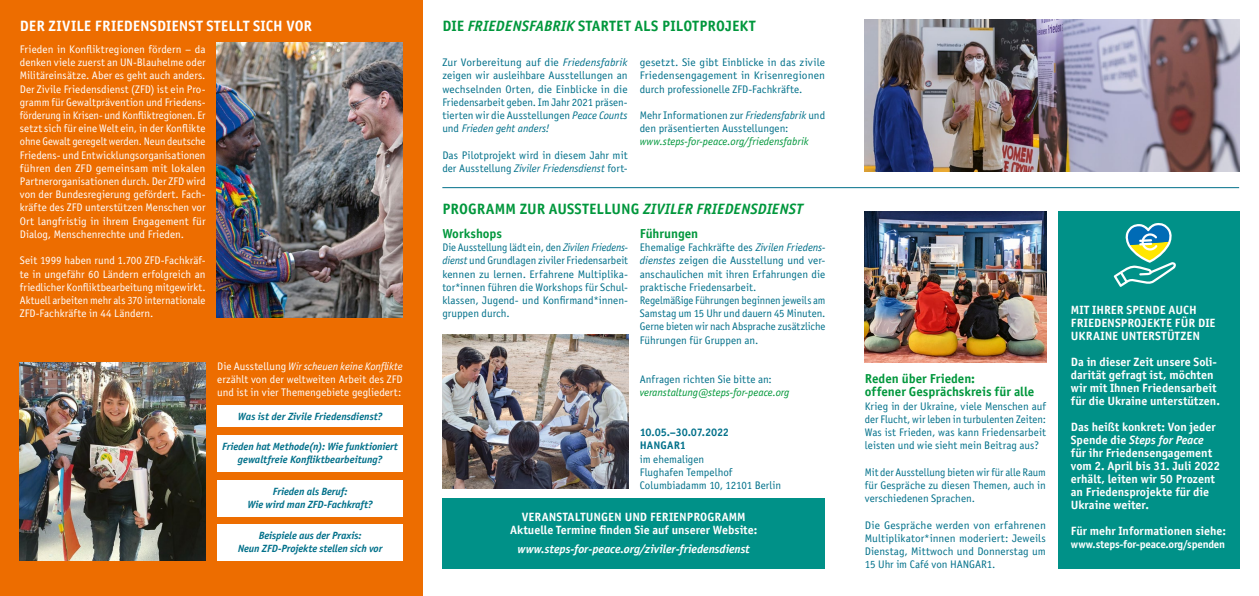
<style>
.page{position:relative;width:1259px;height:596px;background:#fff}
.page>*{position:absolute;margin:0;border:0;box-sizing:border-box;transform-origin:0 0}
.t1{font:15px "Officina Sans Bold ITC";letter-spacing:.005em;color:#00973c}
.t2{font:15px "Officina Sans Bold ITC";color:#fff}
.t3{font:13px/13.2px "Officina Sans Bold ITC";color:#00973c}
.t4{font:12px/13px "Officina Sans Bold ITC";color:#fff}
.t5{font:italic 12px "Officina Sans Bold ITC";letter-spacing:-.005em;color:#fff}
.t6{font:11px/13.2px "Officina Sans Book ITC";color:#fff;text-align:justify}
.t7{font:11px/13.2px "Officina Sans Book ITC";color:#00708a}
.t8{font:11px/13.2px "Officina Sans Book ITC";color:#00708a;text-align:justify;scale:1.04 1}
.t9{font:11px/13.2px "Officina Sans Book ITC";color:#00708a;text-align:justify;scale:.96 1}
.t10{font:italic 11px "Officina Sans Book ITC";color:#00973c}
.t11{font:italic 11px "Officina Sans Book ITC";letter-spacing:-.005em;color:#009738}
.t12{font:11px "Officina Sans Bold ITC";letter-spacing:-.02em;color:#fff}
.t13{font:11px/13.2px "Officina Sans Bold ITC";letter-spacing:-.01em;color:#00708a}
.t14{font:italic 10.5px/13px "Officina Sans Bold ITC";letter-spacing:-.01em;color:#00708a;text-align:center}
.s1{font-style:italic}
</style>
<div class="page">
<div style="left:0;top:0;width:422px;height:595px;background:#ed6d00"></div>
<img style="left:442px;top:334px;width:186px;height:154px">
<img style="left:865px;top:211px;width:181px;height:151px">
<img style="left:217px;top:43px;width:186px;height:274px">
<img style="left:20px;top:362px;width:186px;height:198px">
<img style="left:865px;top:20px;width:374px;height:152px">
<div style="left:217px;top:405px;width:186px;height:21px;background:#fff"></div>
<div style="left:217px;top:435px;width:186px;height:36px;background:#fff"></div>
<div style="left:217px;top:480px;width:186px;height:36px;background:#fff"></div>
<div style="left:217px;top:524px;width:186px;height:36px;background:#fff"></div>
<div style="left:442px;top:498px;width:383px;height:70px;background:#009188"></div>
<div style="left:1058px;top:211px;width:181px;height:357px;background:#009188"></div>
<svg style="left:1113px;top:223px;width:63px;height:64px"></svg>
<hr style="left:442px;top:187px;width:797px;height:1px;background:#00708a">
<h1 class="t2" style="left:20px;top:15px;width:294px">DER ZIVILE FRIEDENSDIENST STELLT SICH VOR</h1>
<p class="t6" style="left:20px;top:42px;width:187px">Frieden in Konfliktregionen fördern – da denken viele zuerst an UN-Blauhelme oder Militäreinsätze. Aber es geht auch anders.<br>Der Zivile Friedensdienst (ZFD) ist ein Pro&shy;gramm für Gewaltprävention und Friedens&shy;förderung in Krisen- und Konfliktregionen. Er setzt sich für eine Welt ein, in der Konflikte ohne Gewalt geregelt werden. Neun deutsche Friedens- und Entwicklungsorganisationen führen den ZFD gemeinsam mit lokalen Partnerorganisationen durch. Der ZFD wird von der Bundesregierung gefördert. Fach&shy;kräfte des ZFD unterstützen Menschen vor Ort langfristig in ihrem Engagement für Dialog, Menschenrechte und Frieden.</p>
<p class="t6" style="left:20px;top:253px;width:187px">Seit 1999 haben rund 1.700 ZFD-Fachkräf&shy;te in ungefähr 60 Ländern erfolgreich an friedlicher Konfliktbearbeitung mitgewirkt.<br>Aktuell arbeiten mehr als 370 internationale ZFD-Fachkräfte in 44 Ländern.</p>
<p class="t6" style="left:217px;top:359px;width:187px">Die Ausstellung <span class="s1">Wir scheuen keine Konflikte </span>erzählt von der weltweiten Arbeit des ZFD und ist in vier Themengebiete gegliedert:</p>
<p class="t14" style="left:238px;top:409px;width:146px">Was ist der Zivile Friedensdienst?</p>
<p class="t14" style="left:222px;top:439px;width:177px">Frieden hat Methode(n): Wie funktioniert gewaltfreie Konfliktbearbeitung?</p>
<p class="t14" style="left:247px;top:484px;width:127px">Frieden als Beruf:<br>Wie wird man ZFD-Fachkraft?</p>
<p class="t14" style="left:238px;top:528px;width:146px">Beispiele aus der Praxis:<br>Neun ZFD-Projekte stellen sich vor</p>
<h1 class="t1" style="left:442px;top:15px;width:314px">DIE <span class="s1">FRIEDENSFABRIK</span> STARTET ALS PILOTPROJEKT</h1>
<p class="t8" style="left:442px;top:55px;width:180px">Zur Vorbereitung auf die <span class="s1">Friedensfabrik </span>zeigen wir ausleihbare Ausstellungen an wechselnden Orten, die Einblicke in die Friedensarbeit geben. Im Jahr 2021 präsen&shy;tierten wir die Ausstellungen <span class="s1">Peace Counts </span>und <span class="s1">Frieden geht anders!</span></p>
<p class="t7" style="left:442px;top:148px;width:187px">Das Pilotprojekt wird in diesem Jahr mit der Ausstellung <span class="s1">Ziviler Friedensdienst</span> fort-</p>
<p class="t7" style="left:640px;top:55px;width:187px;text-align:justify">gesetzt. Sie gibt Einblicke in das zivile Friedensengagement in Krisenregionen durch professionelle ZFD-Fachkräfte.</p>
<p class="t7" style="left:640px;top:108px;width:187px">Mehr Informationen zur <span class="s1">Friedensfabrik</span> und den präsentierten Ausstellungen:</p>
<p class="t10" style="left:640px;top:134px;width:171px">www.steps-for-peace.org/friedensfabrik</p>
<h1 class="t1" style="left:442px;top:198px;width:362px">PROGRAMM ZUR AUSSTELLUNG <span class="s1">ZIVILER FRIEDENSDIENST</span></h1>
<p class="t3" style="left:442px;top:226px;width:61px">Workshops</p>
<p class="t9" style="left:442px;top:240px;width:195px">Die Ausstellung lädt ein, den <span class="s1">Zivilen Friedens&shy;dienst</span> und Grundlagen ziviler Friedensarbeit kennen zu lernen. Erfahrene Multiplika&shy;tor*innen führen die Workshops für Schul&shy;klassen, Jugend- und Konfirmand*innen&shy;gruppen durch.</p>
<p class="t3" style="left:640px;top:226px;width:60px">Führungen</p>
<p class="t7" style="left:640px;top:240px;width:187px">Ehemalige Fachkräfte des <span class="s1">Zivilen Friedens&shy;dienstes</span> zeigen die Ausstellung und ver&shy;anschaulichen mit ihren Erfahrungen die praktische Friedensarbeit.<br>Regelmäßige Führungen beginnen jeweils am Samstag um 15 Uhr und dauern 45 Minuten.<br>Gerne bieten wir nach Absprache zusätzliche Führungen für Gruppen an.</p>
<p class="t7" style="left:640px;top:372px;width:134px">Anfragen richten Sie bitte an:</p>
<p class="t11" style="left:640px;top:385px;width:151px">veranstaltung@steps-for-peace.org</p>
<p class="t13" style="left:640px;top:425px;width:91px">10.05.–30.07.2022<br>HANGAR1</p>
<p class="t7" style="left:640px;top:451px;width:143px">im ehemaligen<br>Flughafen Tempelhof<br>Columbiadamm 10, 12101 Berlin</p>
<p class="t4" style="left:510px;top:509px;width:249px;text-align:center">VERANSTALTUNGEN UND FERIENPROGRAMM<br>Aktuelle Termine finden Sie auf unserer Website:</p>
<p class="t5" style="left:517px;top:540px;width:234px">www.steps-for-peace.org/ziviler-friedensdienst</p>
<p class="t3" style="left:865px;top:371px;width:171px">Reden über Frieden:<br>offener Gesprächskreis für alle</p>
<p class="t7" style="left:865px;top:398px;width:183px;text-align:justify">Krieg in der Ukraine, viele Menschen auf der Flucht, wir leben in turbulenten Zeiten:<br>Was ist Frieden, was kann Friedensarbeit leisten und wie sieht mein Beitrag aus?</p>
<p class="t7" style="left:865px;top:464px;width:183px;text-align:justify">Mit der Ausstellung bieten wir für alle Raum für Gespräche zu diesen Themen, auch in verschiedenen Sprachen.</p>
<p class="t8" style="left:865px;top:517px;width:176px">Die Gespräche werden von erfahrenen Multiplikator*innen moderiert: Jeweils Dienstag, Mittwoch und Donnerstag um 15 Uhr im Café von HANGAR1.</p>
<p class="t4" style="left:1071px;top:303px;width:146px">MIT IHRER SPENDE AUCH<br>FRIEDENSPROJEKTE FÜR DIE<br>UKRAINE UNTERSTÜTZEN</p>
<p class="t4" style="left:1071px;top:355px;width:151px">Da in dieser Zeit unsere Soli&shy;darität gefragt ist, möchten wir mit Ihnen Friedensarbeit für die Ukraine unterstützen.</p>
<p class="t4" style="left:1071px;top:420px;width:151px">Das heißt konkret: Von jeder<br>Spende die <span class="s1">Steps for Peace </span>für ihr Friedensengagement vom 2. April bis 31. Juli 2022 erhält, leiten wir 50 Prozent an Friedensprojekte für die<br>Ukraine weiter.</p>
<p class="t4" style="left:1071px;top:524px;width:157px">Für mehr Informationen siehe:</p>
<p class="t12" style="left:1071px;top:537px;width:156px">www.steps-for-peace.org/spenden</p>
</div>
